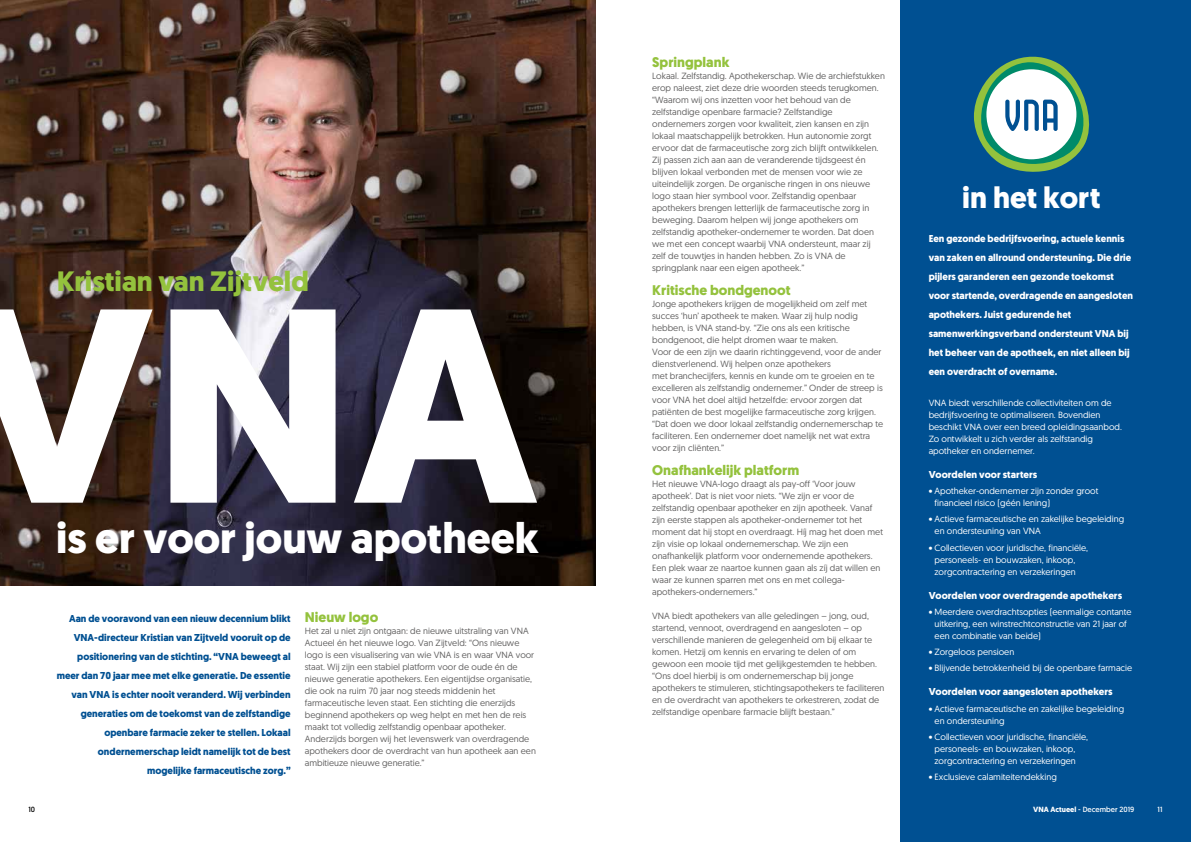
<style>
.page{position:relative;width:1191px;height:842px;background:#fff}
.page>*{position:absolute;margin:0;border:0;box-sizing:border-box;transform-origin:0 0}
.t1{font:700 276px "Geomanist";color:#fff}
.t2{font:700 43px "Geomanist";color:#fff}
.t3{font:700 30px "Geomanist";color:#fff}
.t4{font:700 28px "Geomanist";color:#94c23d}
.t5{font:700 14px "Geomanist";color:#94c23d}
.t6{font:700 10px/19px "Geomanist";color:#fff}
.t7{font:700 10px/19px "Geomanist";color:#005092;text-align:right}
.t8{font:9px/12px "Geomanist";color:#646363}
.t9{font:9px/12px "Geomanist";color:#fff}
.t10{font:7.5px "Geomanist";color:#fff}
.t11{font:7.5px "Geomanist";color:#000}
.s1{font-weight:700}
</style>
<div class="page">
<img style="left:0;top:0;width:595px;height:586px">
<div style="left:900px;top:0;width:291px;height:842px;background:#005092"></div>
<svg style="left:974px;top:56px;width:116px;height:116px"></svg>
<h3 class="t4" style="left:57px;top:263px;width:254px">Kristian van Zijtveld</h3>
<h1 class="t1" style="left:-40px;top:222px;width:580px">VNA</h1>
<h2 class="t2" style="left:56px;top:509px;width:484px">is er voor jouw apotheek</h2>
<p class="t11" style="left:28px;top:805px;width:8px">10</p>
<p class="t7" style="left:57px;top:609px;width:235px">Aan de vooravond van een nieuw decennium blikt VNA-directeur Kristian van Zijtveld vooruit op de positionering van de stichting. “VNA beweegt al meer dan 70 jaar mee met elke generatie. De essentie van VNA is echter nooit veranderd. Wij verbinden generaties om de toekomst van de zelfstandige openbare farmacie zeker te stellen. Lokaal ondernemerschap leidt namelijk tot de best mogelijke farmaceutische zorg.”</p>
<h3 class="t5" style="left:305px;top:607px;width:75px">Nieuw logo</h3>
<p class="t8" style="left:305px;top:624px;width:233px">Het zal u niet zijn ontgaan: de nieuwe uitstraling van VNA Actueel én het nieuwe logo. Van Zijtveld: “Ons nieuwe logo is een visualisering van wie VNA is en waar VNA voor staat. Wij zijn een stabiel platform voor de oude én de nieuwe generatie apothekers. Een eigentijdse organisatie, die ook na ruim 70 jaar nog steeds middenin het farmaceutische leven staat. Een stichting die enerzijds beginnend apothekers op weg helpt en met hen de reis maakt tot volledig zelfstandig openbaar apotheker.<br>Anderzijds borgen wij het levenswerk van overdragende apothekers door de overdracht van hun apotheek aan een ambitieuze nieuwe generatie.”</p>
<h3 class="t5" style="left:652px;top:53px;width:79px">Springplank</h3>
<p class="t8" style="left:652px;top:70px;width:234px">Lokaal. Zelfstandig. Apothekerschap. Wie de archiefstukken erop naleest, ziet deze drie woorden steeds terugkomen. “Waarom wij ons inzetten voor het behoud van de zelfstandige openbare farmacie? Zelfstandige ondernemers zorgen voor kwaliteit, zien kansen en zijn lokaal maatschappelijk betrokken. Hun autonomie zorgt ervoor dat de farmaceutische zorg zich blijft ontwikkelen.<br>Zij passen zich aan aan de veranderende tijdsgeest én blijven lokaal verbonden met de mensen voor wie ze uiteindelijk zorgen. De organische ringen in ons nieuwe logo staan hier symbool voor. Zelfstandig openbaar apothekers brengen letterlijk de farmaceutische zorg in beweging. Daarom helpen wij jonge apothekers om zelfstandig apotheker-ondernemer te worden. Dat doen we met een concept waarbij VNA ondersteunt, maar zij zelf de touwtjes in handen hebben. Zo is VNA de springplank naar een eigen apotheek.”</p>
<h3 class="t5" style="left:652px;top:281px;width:140px">Kritische bondgenoot</h3>
<p class="t8" style="left:652px;top:298px;width:232px">Jonge apothekers krijgen de mogelijkheid om zelf met succes ‘hun’ apotheek te maken. Waar zij hulp nodig hebben, is VNA stand-by. “Zie ons als een kritische bondgenoot, die helpt dromen waar te maken.<br>Voor de een zijn we daarin richtinggevend, voor de ander dienstverlenend. Wij helpen onze apothekers<br>met branchecijfers, kennis en kunde om te groeien en te excelleren als zelfstandig ondernemer.” Onder de streep is voor VNA het doel altijd hetzelfde: ervoor zorgen dat patiënten de best mogelijke farmaceutische zorg krijgen. “Dat doen we door lokaal zelfstandig ondernemerschap te faciliteren. Een ondernemer doet namelijk net wat extra voor zijn cliënten.”</p>
<h3 class="t5" style="left:652px;top:461px;width:148px">Onafhankelijk platform</h3>
<p class="t8" style="left:652px;top:478px;width:232px">Het nieuwe VNA-logo draagt als pay-off ‘Voor jouw apotheek’. Dat is niet voor niets. “We zijn er voor de zelfstandig openbaar apotheker en zijn apotheek. Vanaf zijn eerste stappen als apotheker-ondernemer tot het moment dat hij stopt en overdraagt. Híj mag het doen met zíjn visie op lokaal ondernemerschap. We zijn een onafhankelijk platform voor ondernemende apothekers.<br>Een plek waar ze naartoe kunnen gaan als zíj dat willen en waar ze kunnen sparren met ons en met collega&shy;apothekers-ondernemers.”</p>
<p class="t8" style="left:652px;top:610px;width:234px">VNA biedt apothekers van alle geledingen – jong, oud, startend, vennoot, overdragend en aangesloten – op verschillende manieren de gelegenheid om bij elkaar te komen. Hetzij om kennis en ervaring te delen of om gewoon een mooie tijd met gelijkgestemden te hebben. “Ons doel hierbij is om ondernemerschap bij jonge apothekers te stimuleren, stichtingsapothekers te faciliteren en de overdracht van apothekers te orkestreren, zodat de zelfstandige openbare farmacie blijft bestaan.”</p>
<h3 class="t3" style="left:962px;top:178px;width:140px">in het kort</h3>
<p class="t6" style="left:928px;top:229px;width:206px">Een gezonde bedrijfsvoering, actuele kennis van zaken en allround ondersteuning. Die drie pijlers garanderen een gezonde toekomst voor startende, overdragende en aangesloten apothekers. Juist gedurende het samenwerkingsverband ondersteunt VNA bij het beheer van de apotheek, en niet alleen bij een overdracht of overname.</p>
<p class="t9" style="left:928px;top:396px;width:195px">VNA biedt verschillende collectiviteiten om de bedrijfsvoering te optimaliseren. Bovendien beschikt VNA over een breed opleidingsaanbod.<br>Zo ontwikkelt u zich verder als zelfstandig apotheker en ondernemer.</p>
<p class="t6" style="left:928px;top:465px;width:110px">Voordelen voor starters</p>
<p class="t9" style="left:934px;top:485px;width:165px;text-indent:-6px">• Apotheker-ondernemer zijn zonder groot financieel risico (géén lening)</p>
<p class="t9" style="left:934px;top:513px;width:191px;text-indent:-6px">• Actieve farmaceutische en zakelijke begeleiding en ondersteuning van VNA</p>
<p class="t9" style="left:934px;top:541px;width:155px;text-indent:-6px">• Collectieven voor juridische, financiële, personeels- en bouwzaken, inkoop, zorgcontractering en verzekeringen</p>
<p class="t6" style="left:928px;top:586px;width:195px">Voordelen voor overdragende apothekers</p>
<p class="t9" style="left:934px;top:605px;width:198px;text-indent:-6px">• Meerdere overdrachtsopties (eenmalige contante uitkering, een winstrechtconstructie van 21 jaar of een combinatie van beide)</p>
<p class="t9" style="left:928px;top:646px;width:87px">• Zorgeloos pensioen</p>
<p class="t9" style="left:928px;top:662px;width:205px">• Blijvende betrokkenheid bij de openbare farmacie</p>
<p class="t6" style="left:928px;top:682px;width:185px">Voordelen voor aangesloten apothekers</p>
<p class="t9" style="left:934px;top:702px;width:191px;text-indent:-6px">• Actieve farmaceutische en zakelijke begeleiding en ondersteuning</p>
<p class="t9" style="left:934px;top:730px;width:155px;text-indent:-6px">• Collectieven voor juridische, financiële, personeels- en bouwzaken, inkoop, zorgcontractering en verzekeringen</p>
<p class="t9" style="left:928px;top:771px;width:130px">• Exclusieve calamiteitendekking</p>
<p class="t10" style="left:1033px;top:805px;width:102px"><span class="s1">VNA Actueel</span> - December 2019</p>
<p class="t10" style="left:1157px;top:805px;width:7px">11</p>
</div>
